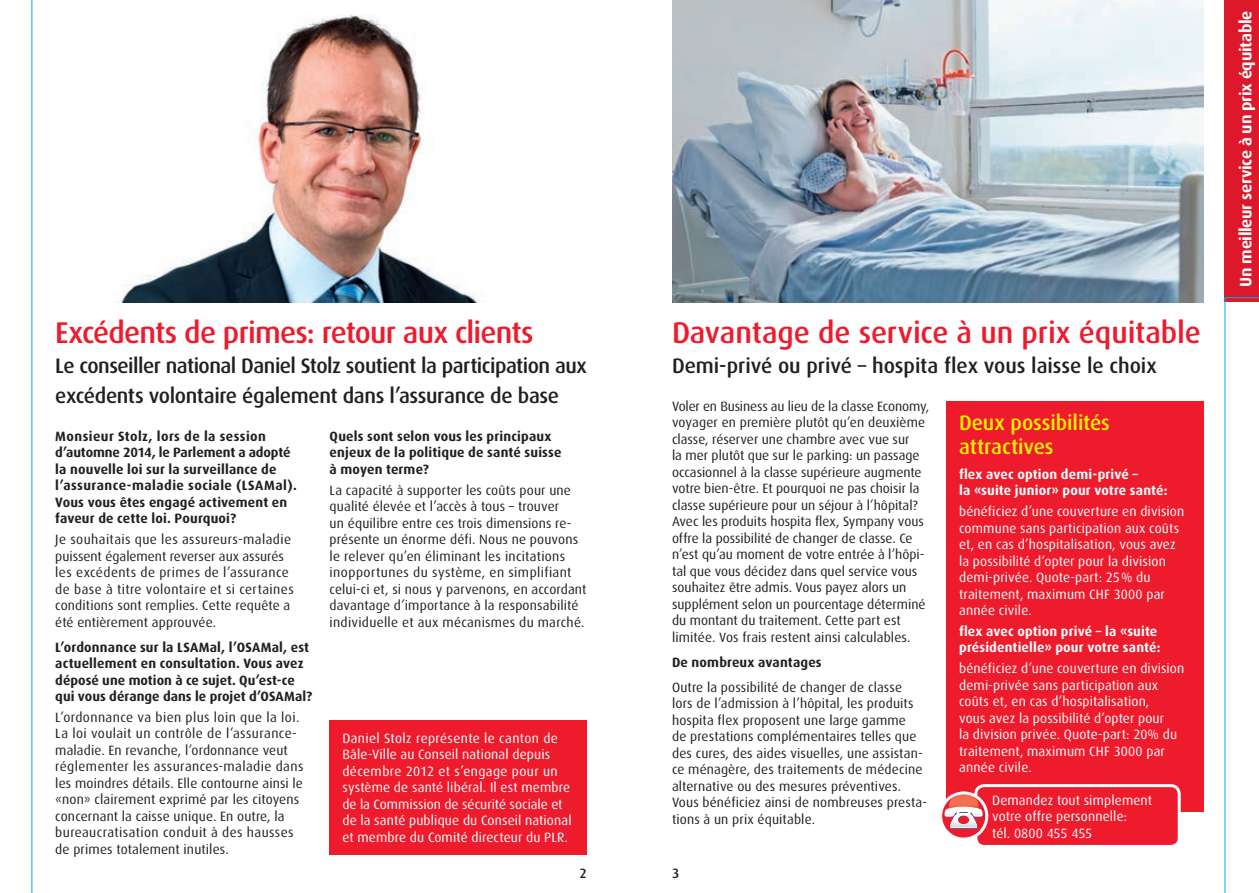
<style>
.page{position:relative;width:1259px;height:893px;background:#fff}
.page>*{position:absolute;margin:0;border:0;box-sizing:border-box;transform-origin:0 0}
.t1{font:500 30px "Dax";letter-spacing:-.015em;color:#ee1b2d}
.t2{font:500 21px/30px "Dax";letter-spacing:-.02em;color:#231f20}
.t3{font:500 21px/24px "Dax";letter-spacing:-.005em;color:#fff101}
.t4{font:700 16.5px "Dax";letter-spacing:-.015em;color:#fff}
.t5{font:13.5px/16.5px "Dax";letter-spacing:.01em;color:#231f20}
.t6{font:13.5px/16.5px "Dax";letter-spacing:.01em;color:#fff}
.t7{font:700 13.5px/16.5px "Dax";letter-spacing:.015em;color:#231f20}
.t8{font:700 13.5px/16.5px "Dax";letter-spacing:.01em;color:#fff}
.t9{font:500 13.5px "Dax";color:#231f20}
</style>
<div class="page">
<div style="left:946px;top:401px;width:257px;height:411px;background:#ee1b2d"></div>
<div style="left:976px;top:786px;width:203px;height:60px;background:#ee1b2d;border-radius:9px"></div>
<div style="left:974px;top:784px;width:206px;height:64px;border:3px solid #fff;border-radius:9px"></div>
<svg style="left:943px;top:793px;width:43px;height:46px"></svg>
<div style="left:939px;top:791px;width:49px;height:50px;border:3px solid #fff;border-radius:50%"></div>
<div style="left:330px;top:720px;width:257px;height:135px;background:#ee1b2d"></div>
<img style="left:117px;top:15px;width:368px;height:288px">
<img style="left:672px;top:0;width:531px;height:303px">
<div style="left:1225px;top:0;width:34px;height:302px;background:#dc182a"></div>
<hr style="left:32px;top:0;width:1px;height:893px;background:#00aeef">
<svg style="left:1224px;top:297px;width:35px;height:596px"></svg>
<h1 class="t1" style="left:55px;top:316px;width:480px">Excédents de primes: retour aux clients</h1>
<h2 class="t2" style="left:55px;top:351px;width:533px">Le conseiller national Daniel Stolz soutient la participation aux excédents volontaire également dans l’assurance de base</h2>
<p class="t7" style="left:55px;top:428px;width:243px">Monsieur Stolz, lors de la session d’automne 2014, le Parlement a adopté la nouvelle loi sur la surveillance de l’assurance-maladie sociale (LSAMal).<br>Vous vous êtes engagé activement en faveur de cette loi. Pourquoi?</p>
<p class="t5" style="left:55px;top:531px;width:240px">Je souhaitais que les assureurs-maladie puissent également reverser aux assurés les excédents de primes de l’assurance de base à titre volontaire et si certaines conditions sont remplies. Cette requête a été entièrement approuvée.</p>
<p class="t7" style="left:55px;top:639px;width:258px">L’ordonnance sur la LSAMal, l’OSAMal, est actuellement en consultation. Vous avez déposé une motion à ce sujet. Qu’est-ce qui vous dérange dans le projet d’OSAMal?</p>
<p class="t5" style="left:55px;top:709px;width:250px">L’ordonnance va bien plus loin que la loi.<br>La loi voulait un contrôle de l’assurance&shy;maladie. En revanche, l’ordonnance veut réglementer les assurances-maladie dans les moindres détails. Elle contourne ainsi le «non» clairement exprimé par les citoyens concernant la caisse unique. En outre, la bureaucratisation conduit à des hausses de primes totalement inutiles.</p>
<p class="t7" style="left:330px;top:428px;width:233px">Quels sont selon vous les principaux enjeux de la politique de santé suisse à moyen terme?</p>
<p class="t5" style="left:330px;top:482px;width:258px">La capacité à supporter les coûts pour une qualité élevée et l’accès à tous – trouver<br>un équilibre entre ces trois dimensions re&shy;présente un énorme défi. Nous ne pouvons le relever qu’en éliminant les incitations inopportunes du système, en simplifiant celui-ci et, si nous y parvenons, en accordant davantage d’importance à la responsabilité individuelle et aux mécanismes du marché.</p>
<p class="t6" style="left:342px;top:730px;width:231px">Daniel Stolz représente le canton de Bâle-Ville au Conseil national depuis décembre 2012 et s’engage pour un système de santé libéral. Il est membre de la Commission de sécurité sociale et de la santé publique du Conseil national et membre du Comité directeur du PLR.</p>
<h1 class="t1" style="left:672px;top:316px;width:530px">Davantage de service à un prix équitable</h1>
<h2 class="t2" style="left:672px;top:351px;width:486px">Demi-privé ou privé – hospita flex vous laisse le choix</h2>
<p class="t5" style="left:672px;top:398px;width:259px">Voler en Business au lieu de la classe Economy, voyager en première plutôt qu’en deuxième classe, réserver une chambre avec vue sur<br>la mer plutôt que sur le parking: un passage occasionnel à la classe supérieure augmente votre bien-être. Et pourquoi ne pas choisir la classe supérieure pour un séjour à l’hôpital?<br>Avec les produits hospita flex, Sympany vous offre la possibilité de changer de classe. Ce n’est qu’au moment de votre entrée à l’hôpi&shy;tal que vous décidez dans quel service vous souhaitez être admis. Vous payez alors un supplément selon un pourcentage déterminé du montant du traitement. Cette part est limitée. Vos frais restent ainsi calculables.</p>
<p class="t7" style="left:672px;top:654px;width:151px">De nombreux avantages</p>
<p class="t5" style="left:672px;top:679px;width:257px">Outre la possibilité de changer de classe<br>lors de l’admission à l’hôpital, les produits hospita flex proposent une large gamme<br>de prestations complémentaires telles que des cures, des aides visuelles, une assistan&shy;ce ménagère, des traitements de médecine alternative ou des mesures préventives.<br>Vous bénéficiez ainsi de nombreuses presta&shy;tions à un prix équitable.</p>
<h2 class="t3" style="left:959px;top:411px;width:152px">Deux possibilités attractives</h2>
<p class="t8" style="left:959px;top:466px;width:210px">flex avec option demi-privé –<br>la «suite junior» pour votre santé:</p>
<p class="t6" style="left:959px;top:503px;width:227px">bénéficiez d’une couverture en division commune sans participation aux coûts et, en cas d’hospitalisation, vous avez la possibilité d’opter pour la division demi-privée. Quote-part: 25% du traitement, maximum CHF 3000 par année civile.</p>
<p class="t8" style="left:959px;top:623px;width:203px">flex avec option privé – la «suite présidentielle» pour votre santé:</p>
<p class="t6" style="left:959px;top:660px;width:227px">bénéficiez d’une couverture en division demi-privée sans participation aux coûts et, en cas d’hospitalisation,<br>vous avez la possibilité d’opter pour<br>la division privée. Quote-part: 20% du traitement, maximum CHF 3000 par année civile.</p>
<p class="t6" style="left:992px;top:792px;width:161px">Demandez tout simplement votre offre personnelle:<br>tél. 0800 455 455</p>
<p class="t9" style="left:579px;top:866px;width:9px">2</p>
<p class="t9" style="left:672px;top:866px;width:9px">3</p>
<p class="t4" style="left:1236px;top:287px;width:278px;rotate:-90deg">Un meilleur service à un prix équitable</p>
</div>
